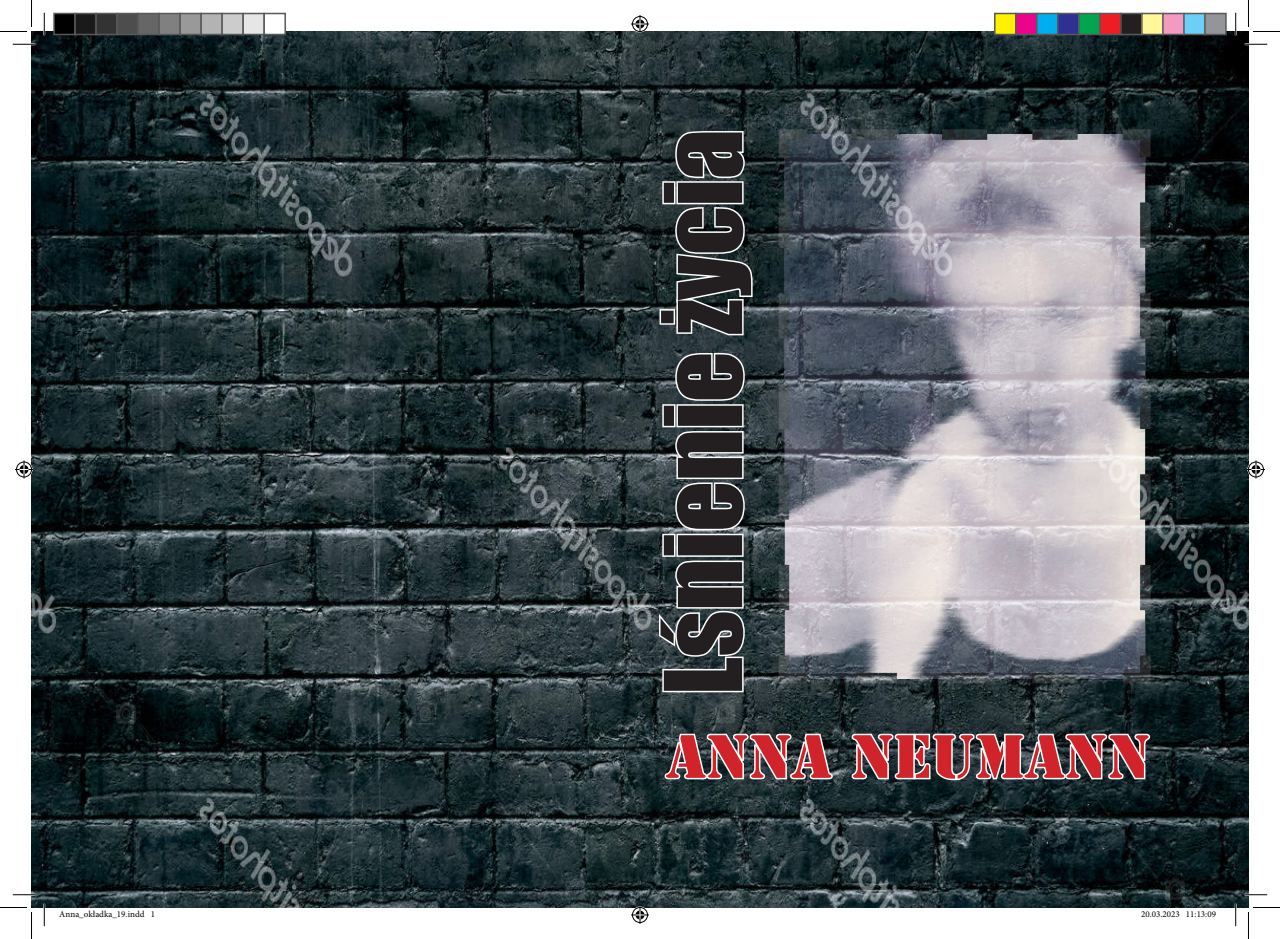
<style>
.page{position:relative;width:1280px;height:939px;background:#fff}
.page>*{position:absolute;margin:0;border:0;box-sizing:border-box;transform-origin:0 0}
.t1{font:99px "Impact";color:#231f20}
.t2{font:57px "Stencil Std";color:#d1232a}
.t3{font:9px "Minion Pro";color:#000}
</style>
<div class="page">
<img style="left:32px;top:32px;width:1216px;height:875px">
<svg style="left:777px;top:128px;width:374px;height:557px;background:#97969f"></svg>
<svg style="left:656px;top:351px;width:90px;height:343px"></svg>
<svg style="left:658px;top:130px;width:96px;height:207px"></svg>
<svg style="left:663px;top:731px;width:171px;height:51px"></svg>
<svg style="left:849px;top:731px;width:302px;height:52px"></svg>
<hr style="left:13px;top:43px;width:22px;height:2px;background:#fff">
<hr style="left:1244px;top:43px;width:22px;height:2px;background:#fff">
<hr style="left:13px;top:894px;width:22px;height:2px;background:#fff">
<hr style="left:1244px;top:894px;width:22px;height:2px;background:#fff">
<hr style="left:43px;top:13px;width:2px;height:22px;background:#fff">
<hr style="left:43px;top:904px;width:2px;height:22px;background:#fff">
<hr style="left:1234px;top:13px;width:2px;height:22px;background:#fff">
<hr style="left:1234px;top:904px;width:2px;height:22px;background:#fff">
<svg style="left:13px;top:44px;width:22px;height:1px"></svg>
<svg style="left:1244px;top:44px;width:22px;height:1px"></svg>
<svg style="left:13px;top:894px;width:22px;height:1px"></svg>
<svg style="left:1244px;top:894px;width:22px;height:1px"></svg>
<svg style="left:44px;top:13px;width:1px;height:22px"></svg>
<svg style="left:44px;top:904px;width:1px;height:22px"></svg>
<svg style="left:1235px;top:13px;width:1px;height:22px"></svg>
<svg style="left:1235px;top:904px;width:1px;height:22px"></svg>
<svg style="left:0;top:0;width:32px;height:32px"></svg>
<svg style="left:0;top:907px;width:32px;height:32px"></svg>
<svg style="left:1247px;top:0;width:32px;height:32px"></svg>
<svg style="left:1247px;top:907px;width:32px;height:32px"></svg>
<svg style="left:631px;top:15px;width:18px;height:18px"></svg>
<svg style="left:631px;top:906px;width:18px;height:18px"></svg>
<svg style="left:15px;top:460px;width:18px;height:18px"></svg>
<svg style="left:1246px;top:460px;width:18px;height:18px"></svg>
<div style="left:54px;top:14px;width:21px;height:21px;background:#000"></div>
<div style="left:53px;top:13px;width:23px;height:22px;border:2px solid #595959"></div>
<div style="left:75px;top:14px;width:21px;height:21px;background:#1a1a1a"></div>
<div style="left:74px;top:13px;width:23px;height:22px;border:2px solid #595959"></div>
<div style="left:96px;top:14px;width:21px;height:21px;background:#333"></div>
<div style="left:95px;top:13px;width:23px;height:22px;border:2px solid #595959"></div>
<div style="left:117px;top:14px;width:21px;height:21px;background:#4d4d4d"></div>
<div style="left:116px;top:13px;width:23px;height:22px;border:2px solid #595959"></div>
<div style="left:138px;top:14px;width:21px;height:21px;background:#666"></div>
<div style="left:137px;top:13px;width:23px;height:22px;border:2px solid #595959"></div>
<div style="left:159px;top:14px;width:21px;height:21px;background:#808080"></div>
<div style="left:158px;top:13px;width:23px;height:22px;border:2px solid #595959"></div>
<div style="left:180px;top:14px;width:21px;height:21px;background:#999"></div>
<div style="left:179px;top:13px;width:23px;height:22px;border:2px solid #595959"></div>
<div style="left:201px;top:14px;width:21px;height:21px;background:#b3b3b3"></div>
<div style="left:200px;top:13px;width:23px;height:22px;border:2px solid #595959"></div>
<div style="left:222px;top:14px;width:21px;height:21px;background:#ccc"></div>
<div style="left:221px;top:13px;width:23px;height:22px;border:2px solid #595959"></div>
<div style="left:243px;top:14px;width:21px;height:21px;background:#e6e6e6"></div>
<div style="left:242px;top:13px;width:23px;height:22px;border:2px solid #595959"></div>
<div style="left:263px;top:13px;width:23px;height:22px;border:2px solid #595959"></div>
<div style="left:994px;top:14px;width:21px;height:21px;background:#fff101"></div>
<div style="left:993px;top:13px;width:23px;height:22px;border:2px solid #595959"></div>
<div style="left:1015px;top:14px;width:21px;height:21px;background:#ed028c"></div>
<div style="left:1014px;top:13px;width:23px;height:22px;border:2px solid #595959"></div>
<div style="left:1036px;top:14px;width:21px;height:21px;background:#00aeef"></div>
<div style="left:1035px;top:13px;width:23px;height:22px;border:2px solid #595959"></div>
<div style="left:1057px;top:14px;width:21px;height:21px;background:#2e3092"></div>
<div style="left:1056px;top:13px;width:23px;height:22px;border:2px solid #595959"></div>
<div style="left:1078px;top:14px;width:21px;height:21px;background:#00a54f"></div>
<div style="left:1077px;top:13px;width:23px;height:22px;border:2px solid #595959"></div>
<div style="left:1099px;top:14px;width:21px;height:21px;background:#ee1d23"></div>
<div style="left:1098px;top:13px;width:23px;height:22px;border:2px solid #595959"></div>
<div style="left:1120px;top:14px;width:21px;height:21px;background:#231f20"></div>
<div style="left:1119px;top:13px;width:23px;height:22px;border:2px solid #595959"></div>
<div style="left:1141px;top:14px;width:21px;height:21px;background:#fff79a"></div>
<div style="left:1140px;top:13px;width:23px;height:22px;border:2px solid #595959"></div>
<div style="left:1162px;top:14px;width:21px;height:21px;background:#f499c2"></div>
<div style="left:1161px;top:13px;width:23px;height:22px;border:2px solid #595959"></div>
<div style="left:1183px;top:14px;width:21px;height:21px;background:#6bcff6"></div>
<div style="left:1182px;top:13px;width:23px;height:22px;border:2px solid #595959"></div>
<div style="left:1204px;top:14px;width:21px;height:21px;background:#939598"></div>
<div style="left:1203px;top:13px;width:23px;height:22px;border:2px solid #595959"></div>
<p class="t1" style="left:626px;top:695px;width:567px;rotate:-90deg">Lśnienie życia</p>
<p class="t2" style="left:666px;top:720px;width:485px">ANNA NEUMANN</p>
<p class="t3" style="left:59px;top:908px;width:97px">Anna_okładka_19.indd 1</p>
<p class="t3" style="left:1140px;top:908px;width:76px">20.03.2023 11:13:09</p>
</div>
